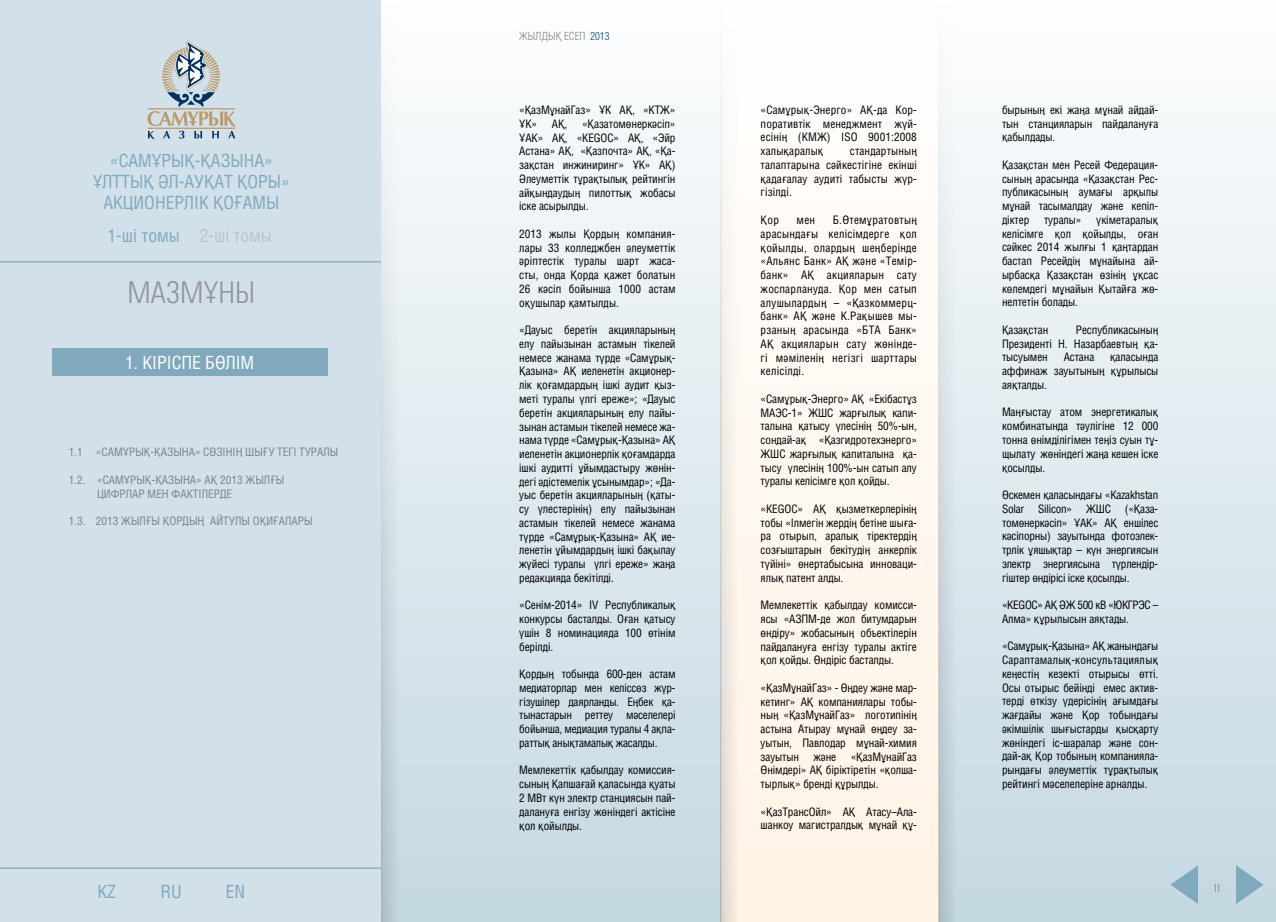
<style>
.page{position:relative;width:1276px;height:922px;background:#fff}
.page>*{position:absolute;margin:0;border:0;box-sizing:border-box;transform-origin:0 0}
.t1{font:300 condensed 30px "DS Partner";color:#939598}
.t2{font:17.5px/21px "KTT AG Letterica Condensed";color:#80a9bd;text-align:center}
.t3{font:17.5px "KTT AG Letterica Condensed";color:#fff}
.t4{font:11.25px/13.8px "KTT AG Letterica Condensed";letter-spacing:-.01em;color:#000;text-align:justify}
.t5{font:11.25px/13.5px "KTT AG Letterica Condensed";color:#808285}
.t6{font:300 condensed 11.25px "Kz Helios";color:#808285}
.t7{font:11.25px "Unicum Cond Light C";color:#808285}
.s1{color:#808285}
.s2{font-family:"Helios Cond Light C";font-weight:400;font-stretch:normal;color:#00447c}
</style>
<div class="page">
<div style="left:0;top:0;width:381px;height:921px;background:#d1e0e9"></div>
<div style="left:381px;top:0;width:340px;height:921px;background:linear-gradient(to bottom,#fdfefe,#c4d8e2)"></div>
<div style="left:938px;top:0;width:338px;height:921px;background:linear-gradient(to bottom,#fdfefe,#c4d8e2)"></div>
<div style="left:721px;top:0;width:217px;height:921px;background:#fff8f1"></div>
<div style="left:720px;top:0;width:18px;height:921px;background:linear-gradient(to bottom,#fefefe,#ece1d4)"></div>
<div style="left:938px;top:0;width:18px;height:921px;background:linear-gradient(to bottom,#fcfdfd,#b5c7d1)"></div>
<div style="left:52px;top:348px;width:275px;height:27px;background:#80a9bd"></div>
<svg style="left:147px;top:39px;width:88px;height:100px"></svg>
<hr style="left:0;top:867px;width:381px;height:1px;background:#80a9bd">
<hr style="left:0;top:261px;width:381px;height:1px;background:#80a9bd">
<svg style="left:1236px;top:865px;width:27px;height:38px"></svg>
<svg style="left:1170px;top:865px;width:28px;height:38px"></svg>
<div style="left:381px;top:0;width:17px;height:921px;background:linear-gradient(to bottom,#fcfdfd,#b4c7d1)"></div>
<h2 class="t2" style="left:93px;top:150px;width:199px">«САМҰРЫҚ-ҚАЗЫНА»<br>ҰЛТТЫҚ ӘЛ-АУҚАТ ҚОРЫ»<br>АКЦИОНЕРЛІК ҚОҒАМЫ</h2>
<h2 class="t2" style="left:107px;top:225px;width:166px">1-шi томы <span class="s1">2-шi томы</span></h2>
<h1 class="t1" style="left:127px;top:275px;width:129px">МАЗМҰНЫ</h1>
<h2 class="t3" style="left:125px;top:352px;width:131px">1. КІРІСПЕ БӨЛІМ</h2>
<p class="t5" style="left:69px;top:445px;width:271px">1.1 «САМҰРЫҚ-ҚАЗЫНА» СӨЗІНІҢ ШЫҒУ ТЕГІ ТУРАЛЫ</p>
<p class="t5" style="left:97px;top:473px;width:189px;text-indent:-28px">1.2. «САМҰРЫҚ-ҚАЗЫНА» АҚ 2013 ЖЫЛҒЫ<br>ЦИФРЛАР МЕН ФАКТІЛЕРДЕ</p>
<p class="t5" style="left:69px;top:514px;width:245px">1.3. 2013 ЖЫЛҒЫ ҚОРДЫҢ АЙТУЛЫ ОҚИҒАЛАРЫ</p>
<h2 class="t2" style="left:97px;top:881px;width:20px">KZ</h2>
<h2 class="t2" style="left:160px;top:881px;width:23px">RU</h2>
<h2 class="t2" style="left:226px;top:881px;width:21px">EN</h2>
<p class="t6" style="left:519px;top:30px;width:92px">ЖЫЛДЫҚ ЕСЕП <span class="s2">2013</span></p>
<p class="t4" style="left:519px;top:103px;width:158px">«ҚазМұнайГаз» ҰК АҚ, «КТЖ»<br>ҰК»</p>
<p class="t4" style="left:519px;top:117px;width:158px;text-indent:63px">«Қазатомөнеркәсіп» ҰАК» АҚ, «KEGOC» АҚ, «Эйр Астана» АҚ, «Қазпочта» АҚ, «Қа&shy;зақстан инжиниринг» ҰК» АҚ)<br>Әлеуметтік тұрақтылық рейтингін айқындаудың пилоттық жобасы іске асырылды.</p>
<p class="t4" style="left:519px;top:227px;width:158px">2013 жылы Қордың компания&shy;лары 33 колледжбен әлеуметтік әріптестік туралы шарт жаса&shy;сты, онда Қорда қажет болатын 26 кәсіп бойынша 1000 астам оқушылар қамтылды.</p>
<p class="t4" style="left:519px;top:323px;width:158px">«Дауыс беретін акцияларының елу пайызынан астамын тікелей немесе жанама түрде «Самұрық-Қазына» АҚ иеленетін акционер&shy;лік қоғамдардың ішкі аудит қыз&shy;меті туралы үлгі ереже»; «Дауыс беретін акцияларының елу пайы&shy;зынан астамын тікелей немесе жа&shy;нама түрде «Самұрық-Қазына» АҚ иеленетін акционерлік қоғамдарда ішкі аудитті ұйымдастыру жөнін&shy;дегі әдістемелік ұсынымдар»; «Да&shy;уыс беретін акцияларының (қаты&shy;су үлестерінің) елу пайызынан астамын тікелей немесе жанама түрде «Самұрық-Қазына» АҚ ие&shy;ленетін ұйымдардың ішкі бақылау жүйесі туралы үлгі ереже» жаңа редакцияда бекітілді.</p>
<p class="t4" style="left:519px;top:598px;width:158px">«Сенім-2014» IV Республикалық конкурсы басталды. Оған қатысу үшін 8 номинацияда 100 өтінім берілді.</p>
<p class="t4" style="left:519px;top:667px;width:158px">Қордың тобында 600-ден астам медиаторлар мен келіссөз жүр&shy;гізушілер даярланды. Еңбек қа&shy;тынастарын реттеу мәселелері бойынша, медиация туралы 4 ақпа&shy;раттық анықтамалық жасалды.</p>
<p class="t4" style="left:519px;top:763px;width:158px">Мемлекеттік қабылдау комиссия&shy;сының Қапшағай қаласында қуаты 2 МВт күн электр станциясын пай&shy;далануға енгізу жөніндегі актісіне қол қойылды.</p>
<p class="t4" style="left:552px;top:117px;width:17px">АҚ,</p>
<p class="t4" style="left:760px;top:103px;width:158px">«Самұрық-Энерго» АҚ-да Кор&shy;поративтік менеджмент жүй&shy;есінің (КМЖ) ISO 9001:2008 халықаралық</p>
<p class="t4" style="left:760px;top:144px;width:158px;text-indent:89px">стандартының талаптарына сәйкестігіне екінші қадағалау аудиті табысты жүр&shy;гізілді.</p>
<p class="t4" style="left:760px;top:213px;width:20px">Қор</p>
<p class="t4" style="left:796px;top:213px;width:20px">мен</p>
<p class="t4" style="left:760px;top:213px;width:158px;text-indent:72px">Б.Өтемұратовтың арасындағы келісімдерге қол қойылды, олардың шеңберінде «Альянс Банк» АҚ және «Темір&shy;банк» АҚ акцияларын сату жоспарлануда. Қор мен сатып алушылардың – «Қазкоммерц&shy;банк» АҚ және К.Рақышев мы&shy;рзаның арасында «БТА Банк» АҚ акцияларын сату жөнінде&shy;гі мәміленің негізгі шарттары келісілді.</p>
<p class="t4" style="left:760px;top:391px;width:158px">«Самұрық-Энерго» АҚ «Екібастұз МАЭС-1» ЖШС жарғылық капи&shy;талына қатысу үлесінің 50%-ын, сондай-ақ «Қазгидротехэнерго» ЖШС жарғылық капиталына қа&shy;тысу үлесінің 100%-ын сатып алу туралы келісімге қол қойды.</p>
<p class="t4" style="left:760px;top:501px;width:158px">«KEGOC» АҚ қызметкерлерінің тобы «Ілмегін жердің бетіне шыға&shy;ра отырып, аралық тіректердің созғыштарын бекітудің анкерлік түйіні» өнертабысына инноваци&shy;ялық патент алды.</p>
<p class="t4" style="left:760px;top:598px;width:158px">Мемлекеттік қабылдау комисси&shy;ясы «АЗПМ-де жол битумдарын өндіру» жобасының объектілерін пайдалануға енгізу туралы актіге қол қойды. Өндіріс басталды.</p>
<p class="t4" style="left:760px;top:680px;width:158px">«ҚазМұнайГаз» - Өңдеу және мар&shy;кетинг» АҚ компаниялары тобы&shy;ның «ҚазМұнайГаз» логотипінің астына Атырау мұнай өңдеу за&shy;уытын, Павлодар мұнай-химия зауытын</p>
<p class="t4" style="left:760px;top:749px;width:158px;text-indent:90px">«ҚазМұнайГаз Өнімдері» АҚ біріктіретін «қолша&shy;тырлық» бренді құрылды.</p>
<p class="t4" style="left:760px;top:804px;width:158px">«ҚазТрансОйл» АҚ Атасу–Ала&shy;шанкоу магистралдық мұнай құ-</p>
<p class="t4" style="left:813px;top:749px;width:24px">және</p>
<p class="t4" style="left:1002px;top:103px;width:158px">бырының екі жаңа мұнай айдай&shy;тын станцияларын пайдалануға қабылдады.</p>
<p class="t4" style="left:1002px;top:158px;width:158px">Қазақстан мен Ресей Федерация&shy;сының арасында «Қазақстан Рес&shy;публикасының аумағы арқылы мұнай тасымалдау және кепіл&shy;діктер</p>
<p class="t4" style="left:1002px;top:213px;width:158px;text-indent:94px">үкіметаралық келісімге қол қойылды, оған сәйкес 2014 жылғы 1 қаңтардан бастап Ресейдің мұнайына ай&shy;ырбасқа Қазақстан өзінің ұқсас көлемдегі мұнайын Қытайға жө&shy;нелтетін болады.</p>
<p class="t4" style="left:1002px;top:323px;width:48px">Қазақстан</p>
<p class="t4" style="left:1044px;top:213px;width:39px">туралы»</p>
<p class="t4" style="left:1002px;top:323px;width:158px;text-indent:74px">Республикасының Президенті Н. Назарбаевтың қа&shy;тысуымен</p>
<p class="t4" style="left:1063px;top:350px;width:32px">Астана</p>
<p class="t4" style="left:1002px;top:350px;width:158px;text-indent:108px">қаласында аффинаж зауытының құрылысы аяқталды.</p>
<p class="t4" style="left:1002px;top:405px;width:158px">Маңғыстау атом энергетикалық комбинатында тәулігіне 12 000 тонна өнімділігімен теңіз суын тұ&shy;щылату жөніндегі жаңа кешен іске қосылды.</p>
<p class="t4" style="left:1002px;top:488px;width:158px">Өскемен қаласындағы «Kazakhstan Solar Silicon» ЖШС («Қаза&shy;томөнеркәсіп» ҰАК» АҚ еншілес кәсіпорны) зауытында фотоэлек&shy;трлік ұяшықтар – күн энергиясын электр энергиясына түрлендір&shy;гіштер өндірісі іске қосылды.</p>
<p class="t4" style="left:1002px;top:598px;width:158px">«KEGOC» АҚ ӘЖ 500 кВ «ЮКГРЭС –<br>Алма» құрылысын аяқтады.</p>
<p class="t4" style="left:1002px;top:639px;width:158px">«Самұрық-Қазына» АҚ жанындағы Сараптамалық-консультациялық кеңестің кезекті отырысы өтті.<br>Осы отырыс бейінді емес актив&shy;терді өткізу үдерісінің ағымдағы жағдайы және Қор тобындағы әкімшілік шығыстарды қысқарту жөніндегі іс-шаралар және сон&shy;дай-ақ Қор тобының компанияла&shy;рындағы әлеуметтік тұрақтылық рейтингі мәселелеріне арналды.</p>
<p class="t7" style="left:1214px;top:881px;width:8px">11</p>
</div>
